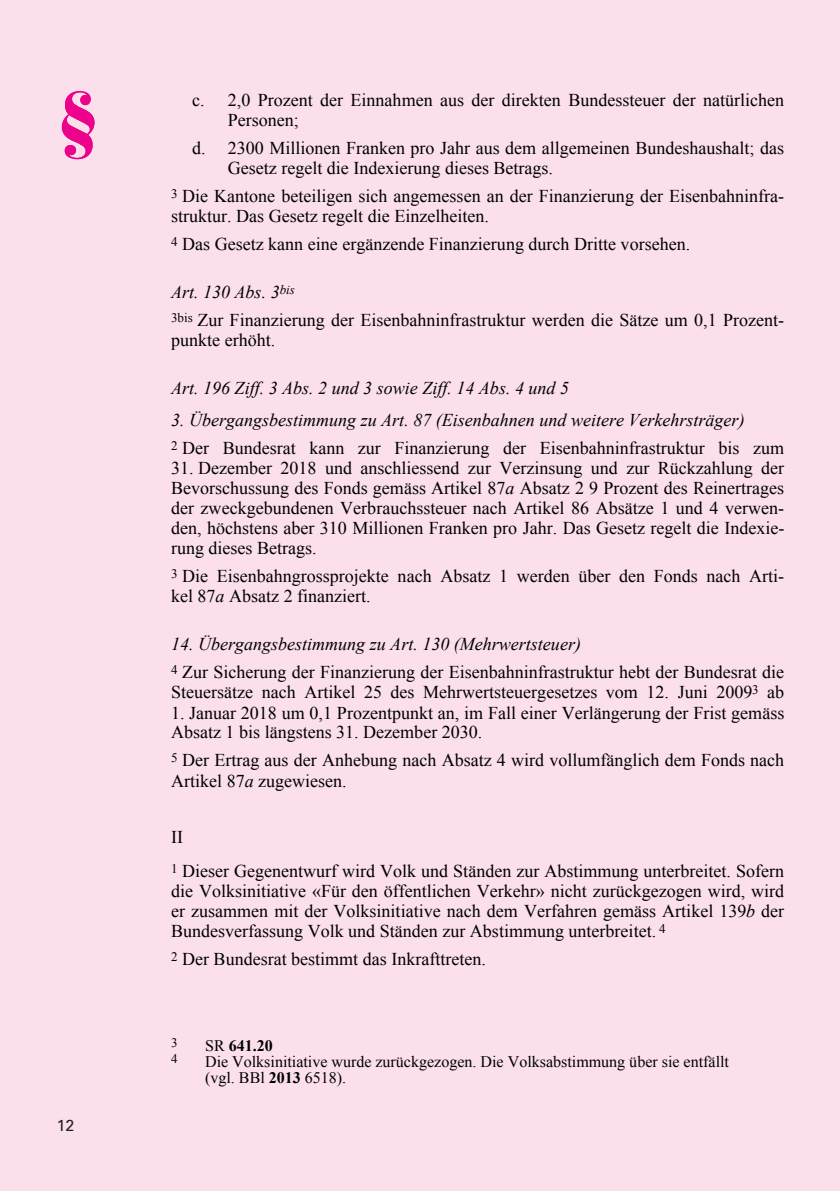
<style>
.page{position:relative;width:840px;height:1191px;background:#fff}
.page>*{position:absolute;margin:0;border:0;box-sizing:border-box;transform-origin:0 0}
.t1{font:900 70px "Bauer Bodoni";color:#ed028c}
.t2{font:18px/20px "Times New Roman";color:#000}
.t3{font:italic 18px/28px "Times New Roman";color:#000}
.t4{font:16px/16px "Times New Roman";color:#000}
.t5{font:700 16px "Times New Roman";color:#000}
.t6{font:16px "Univers";color:#231f20}
.t7{font:13px "Times New Roman";color:#000}
.s1{font-style:italic}
.s2{font-style:normal}
.s3{font-weight:400}
.s4{font-weight:700}
</style>
<div class="page">
<div style="left:0;top:0;width:839px;height:1191px;background:#fbdfeb"></div>
<h1 class="t1" style="left:57px;top:91px;width:44px">§</h1>
<p class="t2" style="left:228px;top:90px;width:557px;text-indent:-36px">c. 2,0 Prozent der Einnahmen aus der direkten Bundessteuer der natürlichen<br>Personen;</p>
<p class="t2" style="left:228px;top:138px;width:557px;text-indent:-36px">d. 2300 Millionen Franken pro Jahr aus dem allgemeinen Bundeshaushalt; das<br>Gesetz regelt die Indexierung dieses Betrags.</p>
<p class="t2" style="left:171px;top:186px;width:614px"><sup>3</sup> Die Kantone beteiligen sich angemessen an der Finanzierung der Eisenbahninfra&shy;struktur. Das Gesetz regelt die Einzelheiten.</p>
<p class="t2" style="left:171px;top:234px;width:520px"><sup>4</sup> Das Gesetz kann eine ergänzende Finanzierung durch Dritte vorsehen.</p>
<p class="t2" style="left:171px;top:278px;width:614px;line-height:28px"><span class="s1">Art. 130 Abs. 3</span><sup>bis<br></sup><sup>3bis</sup> Zur Finanzierung der Eisenbahninfrastruktur werden die Sätze um 0,1 Prozent-</p>
<p class="t2" style="left:171px;top:330px;width:106px">punkte erhöht.</p>
<p class="t3" style="left:171px;top:374px;width:399px">Art. 196 Ziff. 3 Abs. 2 und 3 sowie Ziff. 14 Abs. 4 und 5</p>
<p class="t3" style="left:171px;top:406px;width:614px">3. Übergangsbestimmung zu Art. 87 (Eisenbahnen und weitere Verkehrsträger)<br><sup>2</sup> <span class="s2">Der Bundesrat kann zur Finanzierung der Eisenbahninfrastruktur bis zum</span></p>
<p class="t2" style="left:171px;top:458px;width:614px;text-align:justify">31. Dezember 2018 und anschliessend zur Verzinsung und zur Rückzahlung der Bevorschussung des Fonds gemäss Artikel 87<span class="s1">a</span> Absatz 2 9 Prozent des Reinertrages der zweckgebundenen Verbrauchssteuer nach Artikel 86 Absätze 1 und 4 verwen&shy;den, höchstens aber 310 Millionen Franken pro Jahr. Das Gesetz regelt die Indexie&shy;rung dieses Betrags.</p>
<p class="t2" style="left:171px;top:566px;width:614px"><sup>3</sup> Die Eisenbahngrossprojekte nach Absatz 1 werden über den Fonds nach Arti&shy;kel 87<span class="s1">a</span> Absatz 2 finanziert.</p>
<p class="t2" style="left:171px;top:630px;width:614px;line-height:28px"><span class="s1">14. Übergangsbestimmung zu Art. 130 (Mehrwertsteuer)<br></span><sup>4</sup> Zur Sicherung der Finanzierung der Eisenbahninfrastruktur hebt der Bundesrat die</p>
<p class="t2" style="left:171px;top:682px;width:614px">Steuersätze nach Artikel 25 des Mehrwertsteuergesetzes vom 12. Juni 2009<sup>3</sup> ab</p>
<p class="t2" style="left:171px;top:702px;width:614px">1. Januar 2018 um 0,1 Prozentpunkt an, im Fall einer Verlängerung der Frist gemäss<br>Absatz 1 bis längstens 31. Dezember 2030.</p>
<p class="t2" style="left:171px;top:750px;width:614px"><sup>5</sup> Der Ertrag aus der Anhebung nach Absatz 4 wird vollumfänglich dem Fonds nach<br>Artikel 87<span class="s1">a</span> zugewiesen.</p>
<p class="t2" style="left:171px;top:819px;width:614px;line-height:34px">II<br><sup>1</sup> Dieser Gegenentwurf wird Volk und Ständen zur Abstimmung unterbreitet. Sofern</p>
<p class="t2" style="left:171px;top:880px;width:614px;text-align:justify">die Volksinitiative «Für den öffentlichen Verkehr» nicht zurückgezogen wird, wird er zusammen mit der Volksinitiative nach dem Verfahren gemäss Artikel 139<span class="s1">b</span> der Bundesverfassung Volk und Ständen zur Abstimmung unterbreitet. <sup>4</sup></p>
<p class="t2" style="left:171px;top:948px;width:316px"><sup>2</sup> Der Bundesrat bestimmt das Inkrafttreten.</p>
<p class="t6" style="left:57px;top:1119px;width:19px">12</p>
<p class="t7" style="left:171px;top:1035px;width:8px">3</p>
<p class="t5" style="left:205px;top:1037px;width:69px"><span class="s3">SR</span> 641.20</p>
<p class="t7" style="left:171px;top:1051px;width:8px">4</p>
<p class="t4" style="left:205px;top:1054px;width:525px">Die Volksinitiative wurde zurückgezogen. Die Volksabstimmung über sie entfällt (vgl. BBl <span class="s4">2013</span> 6518).</p>
</div>
